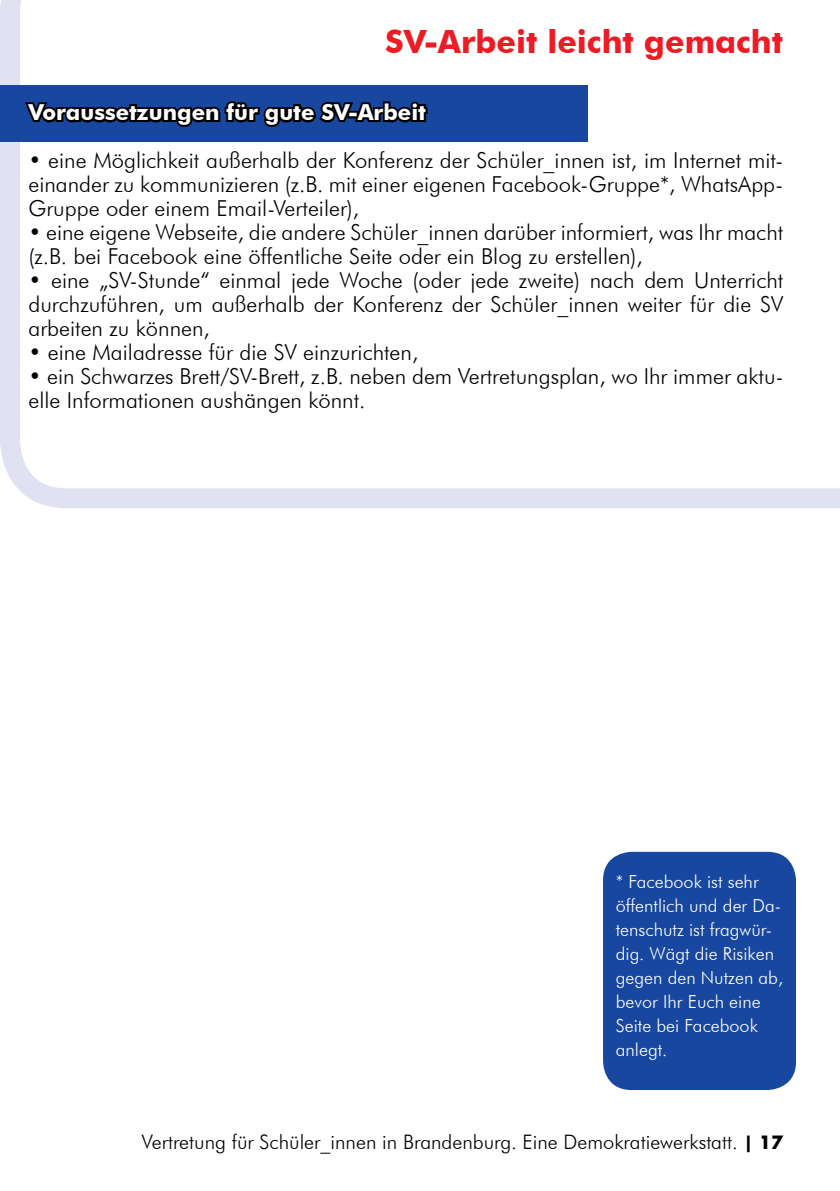
<style>
.page{position:relative;width:840px;height:1191px;background:#fff}
.page>*{position:absolute;margin:0;border:0;box-sizing:border-box;transform-origin:0 0}
.t1{font:700 32px "Futura BT";color:#ed1c24}
.t2{font:300 22px/24px "Futura BT";color:#000;text-align:justify}
.t3{font:700 22px "Futura BT";color:#fff}
.t4{font:300 20px "Futura BT";color:#000}
.t5{font:300 18px/24px "Futura BT";color:#fff}
.s1{font-family:"Futura";font-weight:700}
</style>
<div class="page">
<svg style="left:0;top:0;width:839px;height:508px"></svg>
<div style="left:602px;top:852px;width:193px;height:238px;background:#17479e;border-radius:28px"></div>
<div style="left:0;top:85px;width:587px;height:57px;background:#17479e"></div>
<svg style="left:22px;top:73px;width:407px;height:54px"></svg>
<h1 class="t1" style="left:385px;top:22px;width:399px">SV-Arbeit leicht gemacht</h1>
<p class="t3" style="left:28px;top:99px;width:399px">Voraussetzungen für gute SV-Arbeit</p>
<p class="t2" style="left:28px;top:148px;width:756px">• eine Möglichkeit außerhalb der Konferenz der Schüler_innen ist, im Internet mit&shy;einander zu kommunizieren (z.B. mit einer eigenen Facebook-Gruppe*, WhatsApp-Gruppe oder einem Email-Verteiler),</p>
<p class="t2" style="left:28px;top:220px;width:756px">• eine eigene Webseite, die andere Schüler_innen darüber informiert, was Ihr macht (z.B. bei Facebook eine öffentliche Seite oder ein Blog zu erstellen),</p>
<p class="t2" style="left:28px;top:268px;width:756px">• eine „SV-Stunde“ einmal jede Woche (oder jede zweite) nach dem Unterricht durchzuführen, um außerhalb der Konferenz der Schüler_innen weiter für die SV arbeiten zu können,</p>
<p class="t2" style="left:28px;top:340px;width:391px">• eine Mailadresse für die SV einzurichten,</p>
<p class="t2" style="left:28px;top:364px;width:756px">• ein Schwarzes Brett/SV-Brett, z.B. neben dem Vertretungsplan, wo Ihr immer aktu&shy;elle Informationen aushängen könnt.</p>
<p class="t5" style="left:615px;top:869px;width:169px">* Facebook ist sehr öffentlich und der Da&shy;tenschutz ist fragwür&shy;dig. Wägt die Risiken gegen den Nutzen ab, bevor Ihr Euch eine<br>Seite bei Facebook anlegt.</p>
<p class="t4" style="left:142px;top:1130px;width:642px">Vertretung für Schüler_innen in Brandenburg. Eine Demokratiewerkstatt. <span class="s1">| 17</span></p>
</div>
